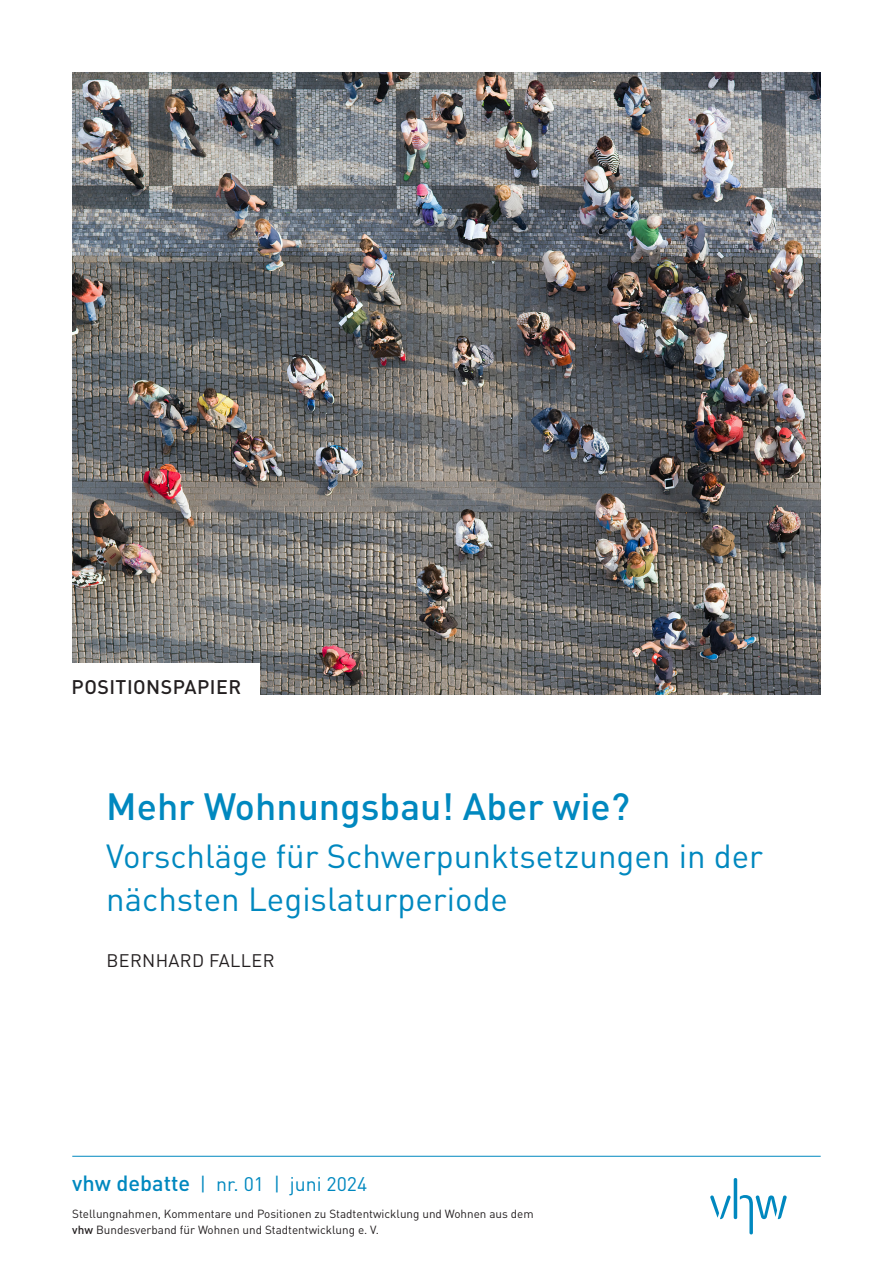
<style>
.page{position:relative;width:893px;height:1263px;background:#fff}
.page>*{position:absolute;margin:0;border:0;box-sizing:border-box;transform-origin:0 0}
.t1{font:500 37.5px "DIN Pro";color:#0088bf}
.t2{font:33px/42.9px "DIN Pro";color:#0088bf}
.t3{font:19.5px "DIN Pro";color:#0088bf}
.t4{font:500 19.5px "DIN Pro";letter-spacing:.025em;color:#231f20}
.t5{font:18px "DIN Pro";letter-spacing:.02em;color:#231f20}
.t6{font:11.7px/16.5px "DIN Pro";color:#231f20}
.s1{font-weight:500;font-size:21.75px}
.s2{font-weight:500}
</style>
<div class="page">
<img style="left:72px;top:72px;width:749px;height:622px">
<svg style="left:710px;top:1178px;width:77px;height:56px"></svg>
<div style="left:66px;top:663px;width:194px;height:54px;background:#fff"></div>
<hr style="left:72px;top:1156px;width:749px;height:1px;background:#0088bf">
<h3 class="t4" style="left:72px;top:671px;width:171px">POSITIONSPAPIER</h3>
<h1 class="t1" style="left:106px;top:776px;width:525px">Mehr Wohnungsbau! Aber wie?</h1>
<h2 class="t2" style="left:106px;top:831px;width:658px">Vorschläge für Schwerpunktsetzungen in der nächsten Legislaturperiode</h2>
<h3 class="t5" style="left:106px;top:946px;width:170px">BERNHARD FALLER</h3>
<h3 class="t3" style="left:72px;top:1169px;width:296px"><span class="s1">vhw debatte</span> | nr. 01 | juni 2024</h3>
<p class="t6" style="left:72px;top:1204px;width:463px">Stellungnahmen, Kommentare und Positionen zu Stadtentwicklung und Wohnen aus dem <span class="s2">vhw</span> Bundesverband für Wohnen und Stadtentwicklung e. V.</p>
</div>
